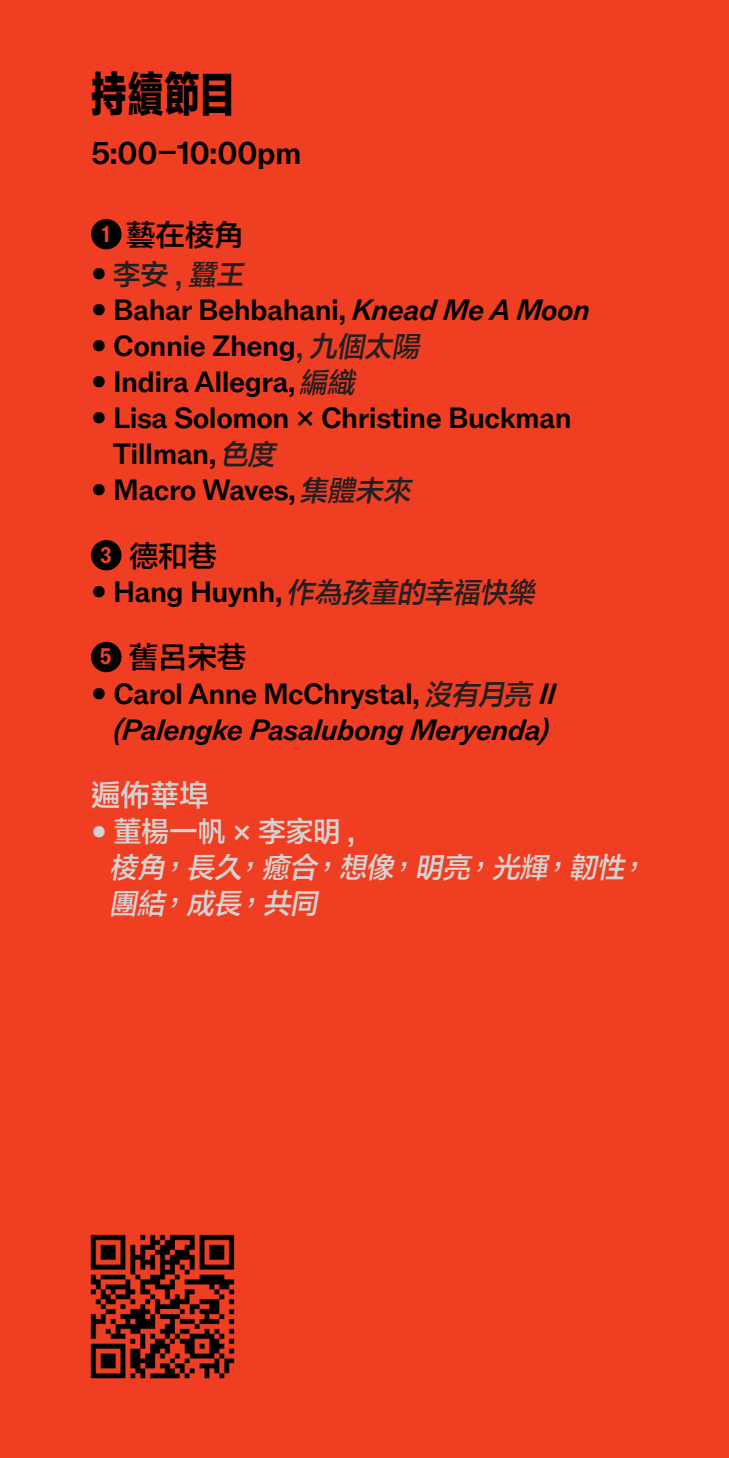
<style>
.page{position:relative;width:729px;height:1458px;background:#ef3e22}
.page>*{position:absolute;margin:0;border:0;box-sizing:border-box;transform-origin:0 0}
.t1{font:47.25px "FZLTTHCK GBK1 0";color:#000}
.t2{font:500 31.5px "ABCROM Unlicensed Trial";letter-spacing:-.025em;color:#000}
.t3{font:500 29.25px/36px "ABCROM Unlicensed Trial";letter-spacing:-.02em;color:#000}
.t4{font:italic 500 29.25px/36px "ABCROM Unlicensed Trial";letter-spacing:-.02em;color:#000;text-align:center}
.t5{font:29.25px "FZLTZHB BIG5 0";letter-spacing:.005em;color:#000}
.t6{font:29.25px "FZLTZHB BIG5 0";color:#d4d3d2}
.t7{font:italic 28.12px/36px "FZLTZHB BIG5 0";color:#d4d3d2}
.t8{font:28.12px "FZLTZHB BIG5 0";color:#231f20}
.t9{font:700 22.5px "ABCROM Condensed Unlicensed Trial";color:#ee4122}
.s1{font-family:"ABCROM Unlicensed Trial";font-weight:500;font-size:29.25px;color:#000}
.s2{font-style:italic}
.s3{font-family:"FZLTZHB BIG5 0";font-weight:400;font-size:28.12px;color:#231f20}
.s4{font-family:"FZLTZHB BIG5 0";font-weight:400;font-style:italic;font-size:28.12px;color:#231f20}
.s5{font-style:normal}
.s6{font-family:"ABCROM Unlicensed Trial";font-weight:500;font-style:normal;font-size:29.25px}
</style>
<div class="page">
<div style="left:91px;top:219px;width:31px;height:30px;background:#000;border-radius:50%"></div>
<div style="left:91px;top:540px;width:31px;height:30px;background:#000;border-radius:50%"></div>
<div style="left:91px;top:642px;width:31px;height:30px;background:#000;border-radius:50%"></div>
<img style="left:90px;top:1234px;width:145px;height:145px">
<p class="t1" style="left:91px;top:67px;width:145px">持續節目</p>
<p class="t2" style="left:91px;top:134px;width:212px">5:00–10:00pm</p>
<p class="t9" style="left:102px;top:220px;width:9px">1</p>
<p class="t5" style="left:126px;top:215px;width:119px">藝在棱角</p>
<p class="t8" style="left:91px;top:255px;width:160px"><span class="s1">•</span> 李安 , <span class="s2">蠶王</span></p>
<p class="t3" style="left:91px;top:293px;width:501px">• Bahar Behbahani, <span class="s2">Knead Me A Moon</span></p>
<p class="t3" style="left:91px;top:329px;width:336px">• Connie Zheng<span class="s3">,</span> <span class="s4">九個太陽</span></p>
<p class="t3" style="left:91px;top:365px;width:272px">• Indira Allegra, <span class="s4">編織</span></p>
<p class="t3" style="left:113px;top:401px;width:461px;text-indent:-22px">• Lisa Solomon × Christine Buckman<br>Tillman, <span class="s4">色度</span></p>
<p class="t3" style="left:91px;top:473px;width:328px">• Macro Waves, <span class="s4">集體未來</span></p>
<p class="t9" style="left:100px;top:541px;width:13px">3</p>
<p class="t5" style="left:129px;top:536px;width:90px">德和巷</p>
<p class="t3" style="left:91px;top:575px;width:452px">• Hang Huynh, <span class="s4">作為孩童的幸福快樂</span></p>
<p class="t9" style="left:100px;top:643px;width:13px">5</p>
<p class="t5" style="left:129px;top:638px;width:119px">舊呂宋巷</p>
<p class="t4" style="left:91px;top:676px;width:467px"><span class="s5">• Carol Anne McChrystal,</span> <span class="s3">沒有月亮</span> II (Palengke Pasalubong Meryenda)</p>
<p class="t6" style="left:91px;top:775px;width:119px">遍佈華埠</p>
<p class="t7" style="left:110px;top:813px;width:545px;text-indent:-19px"><span class="s6">•</span> <span class="s5">董楊一帆</span> <span class="s6">×</span> <span class="s5">李家明</span> <span class="s6">,<br></span>棱角，長久，癒合，想像，明亮，光輝，韌性，團結，成長，共同</p>
</div>
